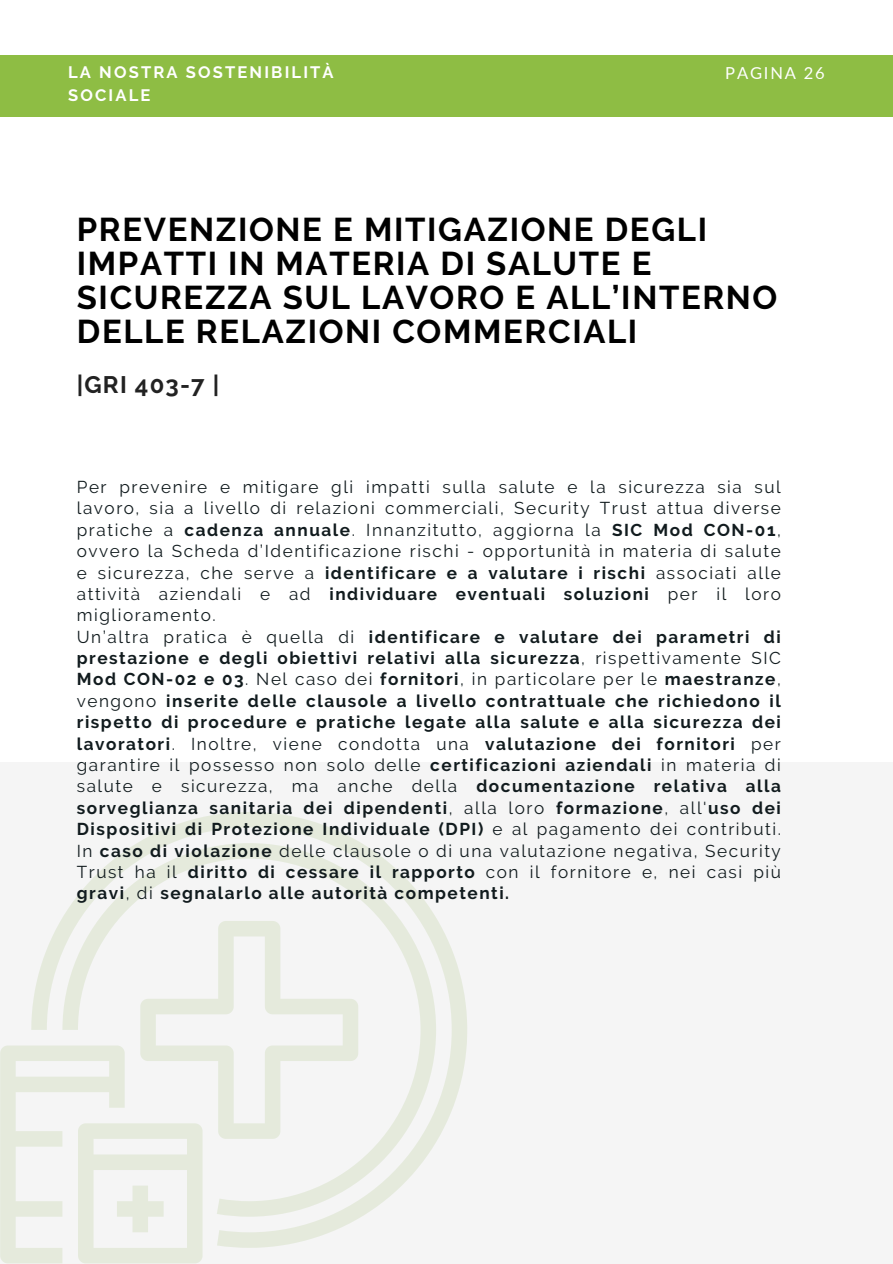
<style>
.page{position:relative;width:893px;height:1264px;background:#fff}
.page>*{position:absolute;margin:0;border:0;box-sizing:border-box;transform-origin:0 0}
.t1{font:700 32.85px/33.8px "Raleway";letter-spacing:.05em;color:#000}
.t2{font:700 23.85px "Raleway";letter-spacing:.05em;color:#222}
.t3{font:17.1px/21.3px "Raleway";letter-spacing:.09em;color:#111b1e}
.t4{font:700 16.5px/22.5px "Raleway";letter-spacing:.13em;color:#fff}
.t5{font:16.5px "Lato";letter-spacing:.11em;color:#fff}
.s1{font-weight:700}
</style>
<div class="page">
<div style="left:0;top:55px;width:892px;height:61px;background:#8ebd44"></div>
<div style="left:0;top:762px;width:892px;height:501px;background:#f5f5f5"></div>
<svg style="left:0;top:1045px;width:202px;height:217px"></svg>
<svg style="left:31px;top:812px;width:436px;height:435px"></svg>
<p class="t4" style="left:68px;top:61px;width:267px">LA NOSTRA SOSTENIBILITÀ<br>SOCIALE</p>
<p class="t5" style="left:725px;top:63px;width:101px">PAGINA 26</p>
<h1 class="t1" style="left:77px;top:213px;width:702px">PREVENZIONE E MITIGAZIONE DEGLI<br>IMPATTI IN MATERIA DI SALUTE E<br>SICUREZZA SUL LAVORO E ALL’INTERNO<br>DELLE RELAZIONI COMMERCIALI</h1>
<h2 class="t2" style="left:77px;top:371px;width:144px">|GRI 403-7 |</h2>
<p class="t3" style="left:77px;top:476px;width:705px">Per prevenire e mitigare gli impatti sulla salute e la sicurezza sia sul lavoro, sia a livello di relazioni commerciali, Security Trust attua diverse pratiche a <span class="s1">cadenza annuale</span>. Innanzitutto, aggiorna la <span class="s1">SIC Mod CON-01</span>, ovvero la Scheda d’Identificazione rischi - opportunità in materia di salute e sicurezza, che serve a <span class="s1">identificare e a valutare i rischi</span> associati alle attività aziendali e ad <span class="s1">individuare eventuali soluzioni</span> per il loro miglioramento.<br>Un’altra pratica è quella di <span class="s1">identificare e valutare dei parametri di prestazione e degli obiettivi relativi alla sicurezza</span>, rispettivamente SIC <span class="s1">Mod CON-02 e 03</span>. Nel caso dei <span class="s1">fornitori</span>, in particolare per le <span class="s1">maestranze</span>, vengono <span class="s1">inserite delle clausole a livello contrattuale che richiedono il rispetto di procedure e pratiche legate alla salute e alla sicurezza dei lavoratori</span>. Inoltre, viene condotta una <span class="s1">valutazione dei fornitori</span> per garantire il possesso non solo delle <span class="s1">certificazioni aziendali</span> in materia di salute e sicurezza, ma anche della <span class="s1">documentazione relativa alla sorveglianza sanitaria dei dipendenti</span>, alla loro <span class="s1">formazione</span>, all'<span class="s1">uso dei Dispositivi di Protezione Individuale (DPI)</span> e al pagamento dei contributi.<br>In <span class="s1">caso di violazione</span> delle clausole o di una valutazione negativa, Security Trust ha il <span class="s1">diritto di cessare il rapporto</span> con il fornitore e, nei casi più <span class="s1">gravi</span>, di <span class="s1">segnalarlo alle autorità competenti.</span></p>
</div>
